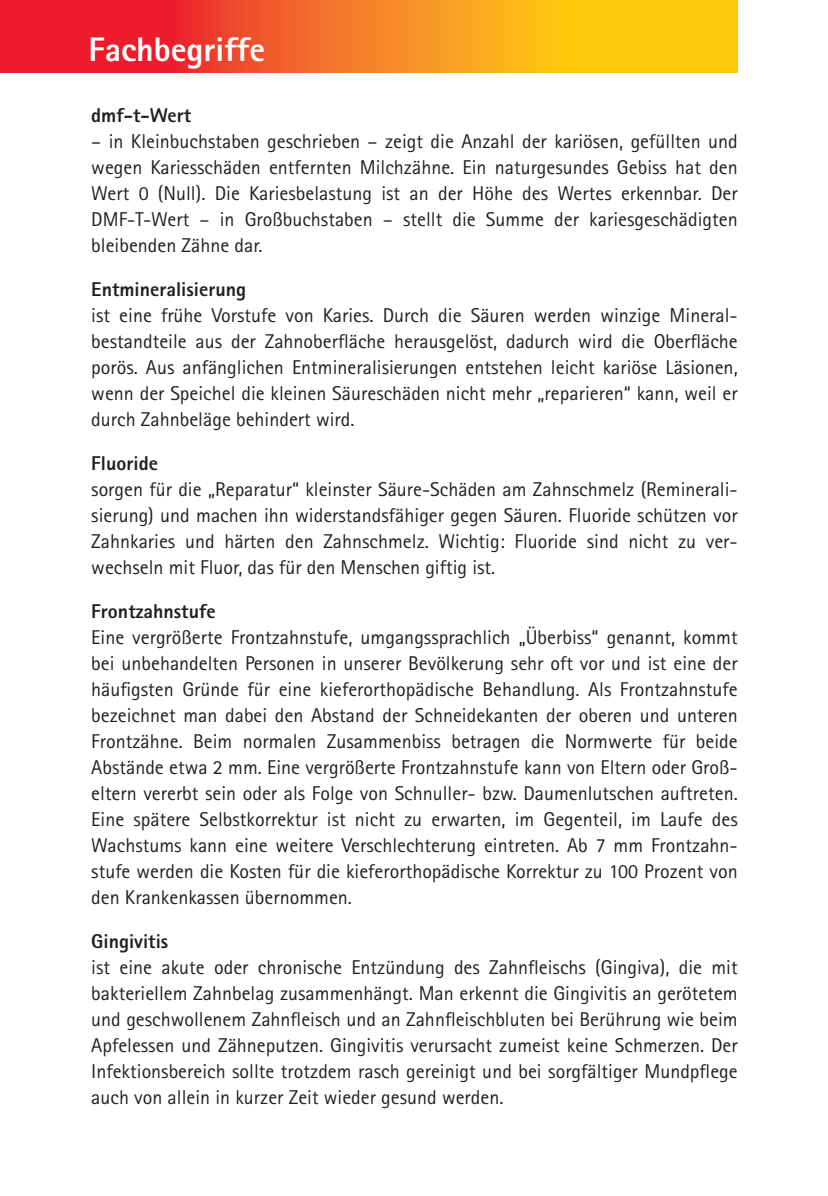
<style>
.page{position:relative;width:828px;height:1196px;background:#fff}
.page>*{position:absolute;margin:0;border:0;box-sizing:border-box;transform-origin:0 0}
.t1{font:800 34px "Rotis Sans Serif";color:#fff}
.t2{font:20px/26px "Rotis Sans Serif";color:#231f20;text-align:justify}
.t3{font:800 20px "Rotis Sans Serif";color:#231f20}
</style>
<div class="page">
<div style="left:488px;top:0;width:250px;height:73px;background:#feca0a"></div>
<div style="left:1px;top:0;width:170px;height:73px;background:#ee1b2d"></div>
<div style="left:170px;top:0;width:396px;height:73px;background:linear-gradient(to right,#ed2d33,#fecf17)"></div>
<h1 class="t1" style="left:88px;top:37px;width:178px">Fachbegriffe</h1>
<p class="t3" style="left:91px;top:108px;width:101px">dmf-t-Wert</p>
<p class="t2" style="left:91px;top:130px;width:648px">– in Kleinbuchstaben geschrieben – zeigt die Anzahl der kariösen, gefüllten und wegen Kariesschäden entfernten Milchzähne. Ein naturgesundes Gebiss hat den Wert 0 (Null). Die Kariesbelastung ist an der Höhe des Wertes erkennbar. Der DMF-T-Wert – in Großbuchstaben – stellt die Summe der kariesgeschädigten bleibenden Zähne dar.</p>
<p class="t3" style="left:91px;top:282px;width:156px">Entmineralisierung</p>
<p class="t2" style="left:91px;top:304px;width:648px">ist eine frühe Vorstufe von Karies. Durch die Säuren werden winzige Mineral&shy;bestandteile aus der Zahnoberfläche herausgelöst, dadurch wird die Oberfläche porös. Aus anfänglichen Entmineralisierungen entstehen leicht kariöse Läsionen, wenn der Speichel die kleinen Säureschäden nicht mehr „reparieren“ kann, weil er durch Zahnbeläge behindert wird.</p>
<p class="t3" style="left:91px;top:456px;width:68px">Fluoride</p>
<p class="t2" style="left:91px;top:478px;width:648px">sorgen für die „Reparatur“ kleinster Säure-Schäden am Zahnschmelz (Reminerali&shy;sierung) und machen ihn widerstandsfähiger gegen Säuren. Fluoride schützen vor Zahnkaries und härten den Zahnschmelz. Wichtig: Fluoride sind nicht zu ver&shy;wechseln mit Fluor, das für den Menschen giftig ist.</p>
<p class="t3" style="left:91px;top:604px;width:126px">Frontzahnstufe</p>
<p class="t2" style="left:91px;top:626px;width:648px">Eine vergrößerte Frontzahnstufe, umgangssprachlich „Überbiss“ genannt, kommt bei unbehandelten Personen in unserer Bevölkerung sehr oft vor und ist eine der häufigsten Gründe für eine kieferorthopädische Behandlung. Als Frontzahnstufe bezeichnet man dabei den Abstand der Schneidekanten der oberen und unteren Frontzähne. Beim normalen Zusammenbiss betragen die Normwerte für beide Abstände etwa 2 mm. Eine vergrößerte Frontzahnstufe kann von Eltern oder Groß&shy;eltern vererbt sein oder als Folge von Schnuller- bzw. Daumenlutschen auftreten.<br>Eine spätere Selbstkorrektur ist nicht zu erwarten, im Gegenteil, im Laufe des Wachstums kann eine weitere Verschlechterung eintreten. Ab 7 mm Frontzahn&shy;stufe werden die Kosten für die kieferorthopädische Korrektur zu 100 Prozent von den Krankenkassen übernommen.</p>
<p class="t3" style="left:91px;top:934px;width:78px">Gingivitis</p>
<p class="t2" style="left:91px;top:956px;width:648px">ist eine akute oder chronische Entzündung des Zahnfleischs (Gingiva), die mit bakteriellem Zahnbelag zusammenhängt. Man erkennt die Gingivitis an gerötetem und geschwollenem Zahnfleisch und an Zahnfleischbluten bei Berührung wie beim Apfelessen und Zähneputzen. Gingivitis verursacht zumeist keine Schmerzen. Der Infektionsbereich sollte trotzdem rasch gereinigt und bei sorgfältiger Mundpflege auch von allein in kurzer Zeit wieder gesund werden.</p>
</div>
